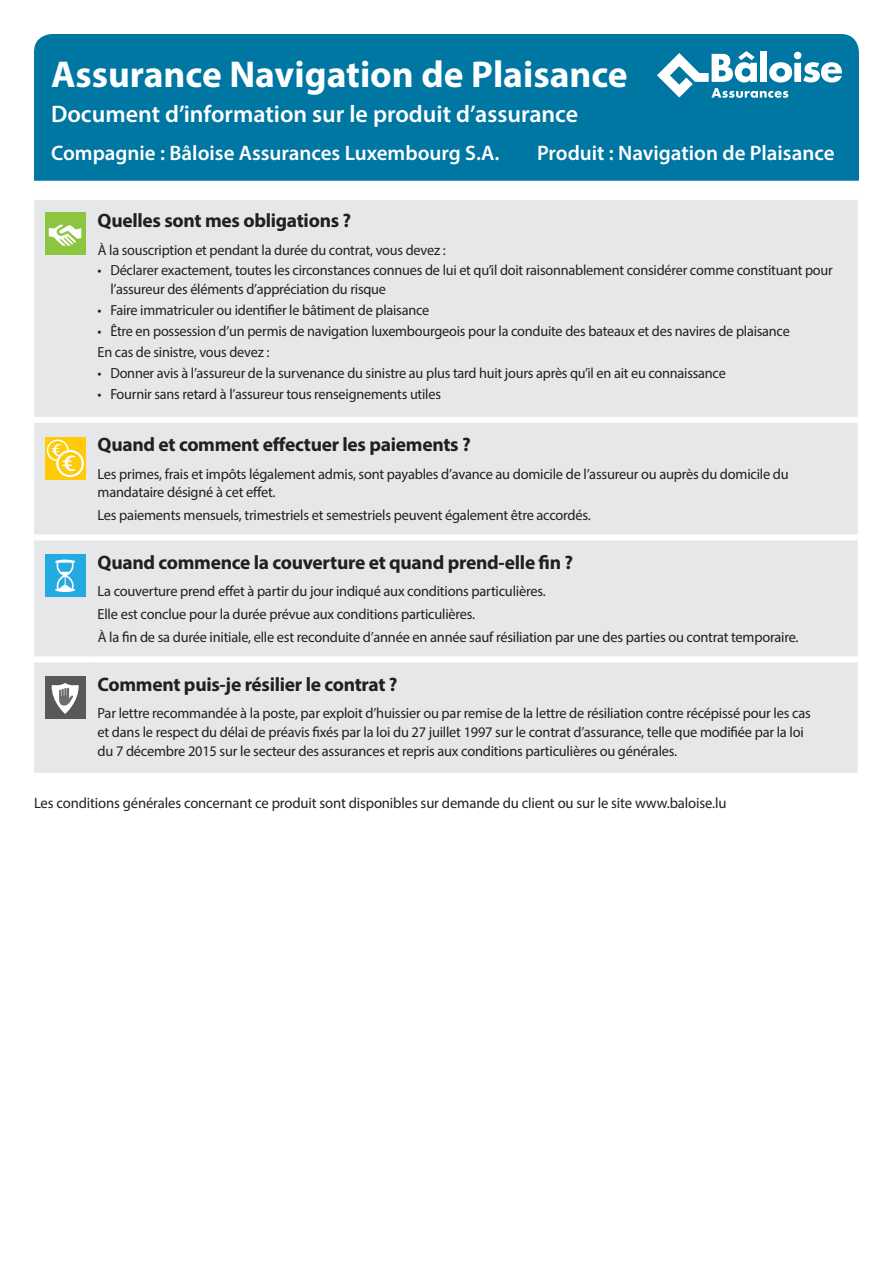
<style>
.page{position:relative;width:893px;height:1263px;background:#fff}
.page>*{position:absolute;margin:0;border:0;box-sizing:border-box;transform-origin:0 0}
.t1{font:700 37.5px "Myriad Pro";color:#fff}
.t2{font:600 24px "Myriad Pro";color:#fff}
.t3{font:600 21px "Myriad Pro";color:#fff}
.t4{font:700 19.5px "Myriad Pro";letter-spacing:-.015em;color:#231f20}
.t5{font:15px "Myriad Pro";letter-spacing:-.01em;color:#231f20}
.t6{font:14.7px/18.8px "Myriad Pro";letter-spacing:-.015em;color:#231f20}
</style>
<div class="page">
<div style="left:34px;top:34px;width:825px;height:147px;background:#0076a3"></div>
<svg style="left:657px;top:51px;width:185px;height:47px"></svg>
<div style="left:34px;top:200px;width:824px;height:573px;background:#e6e7e9"></div>
<div style="left:93px;top:417px;width:765px;height:6px;background:#fff"></div>
<div style="left:93px;top:534px;width:765px;height:6px;background:#fff"></div>
<div style="left:93px;top:656px;width:765px;height:6px;background:#fff"></div>
<div style="left:34px;top:417px;width:59px;height:6px;background:#fff"></div>
<div style="left:34px;top:534px;width:59px;height:6px;background:#fff"></div>
<div style="left:34px;top:656px;width:59px;height:6px;background:#fff"></div>
<div style="left:45px;top:213px;width:41px;height:42px;background:#8bc63e"></div>
<svg style="left:49px;top:224px;width:33px;height:22px"></svg>
<div style="left:45px;top:437px;width:41px;height:42px;background:#feca0a"></div>
<div style="left:47px;top:440px;width:22px;height:21px;border:2px solid #fff;border-radius:50%"></div>
<svg style="left:57px;top:451px;width:26px;height:25px"></svg>
<div style="left:56px;top:450px;width:28px;height:27px;border:2px solid #fff;border-radius:50%"></div>
<svg style="left:51px;top:443px;width:25px;height:29px"></svg>
<div style="left:45px;top:554px;width:41px;height:43px;background:#24aae1"></div>
<svg style="left:55px;top:560px;width:20px;height:32px"></svg>
<div style="left:45px;top:676px;width:41px;height:43px;background:#57585a"></div>
<svg style="left:52px;top:683px;width:27px;height:31px"></svg>
<h1 class="t1" style="left:51px;top:50px;width:578px">Assurance Navigation de Plaisance</h1>
<h2 class="t2" style="left:51px;top:99px;width:529px">Document d’information sur le produit d’assurance</h2>
<h3 class="t3" style="left:51px;top:140px;width:450px">Compagnie : Bâloise Assurances Luxembourg S.A.</h3>
<h3 class="t3" style="left:537px;top:140px;width:299px">Produit : Navigation de Plaisance</h3>
<h3 class="t4" style="left:98px;top:208px;width:255px">Quelles sont mes obligations ?</h3>
<p class="t6" style="left:98px;top:240px;width:349px">À la souscription et pendant la durée du contrat, vous devez :</p>
<p class="t6" style="left:110px;top:261px;width:724px;text-indent:-13px">• Déclarer exactement, toutes les circonstances connues de lui et qu’il doit raisonnablement considérer comme constituant pour l’assureur des éléments d’appréciation du risque</p>
<p class="t6" style="left:98px;top:300px;width:333px">• Faire immatriculer ou identifier le bâtiment de plaisance</p>
<p class="t6" style="left:98px;top:320px;width:694px;line-height:20.9px">• Être en possession d’un permis de navigation luxembourgeois pour la conduite des bateaux et des navires de plaisance<br>En cas de sinistre, vous devez :</p>
<p class="t6" style="left:98px;top:363px;width:630px">• Donner avis à l’assureur de la survenance du sinistre au plus tard huit jours après qu’il en ait eu connaissance</p>
<p class="t6" style="left:98px;top:384px;width:345px">• Fournir sans retard à l’assureur tous renseignements utiles</p>
<h3 class="t4" style="left:98px;top:432px;width:375px">Quand et comment effectuer les paiements ?</h3>
<p class="t6" style="left:98px;top:464px;width:693px">Les primes, frais et impôts légalement admis, sont payables d’avance au domicile de l’assureur ou auprès du domicile du mandataire désigné à cet effet.</p>
<p class="t6" style="left:98px;top:506px;width:495px">Les paiements mensuels, trimestriels et semestriels peuvent également être accordés.</p>
<h3 class="t4" style="left:98px;top:550px;width:477px">Quand commence la couverture et quand prend-elle fin ?</h3>
<p class="t6" style="left:98px;top:580px;width:702px;line-height:23px">La couverture prend effet à partir du jour indiqué aux conditions particulières.<br>Elle est conclue pour la durée prévue aux conditions particulières.<br>À la fin de sa durée initiale, elle est reconduite d’année en année sauf résiliation par une des parties ou contrat temporaire.</p>
<h3 class="t4" style="left:98px;top:672px;width:301px">Comment puis-je résilier le contrat ?</h3>
<p class="t6" style="left:98px;top:704px;width:715px">Par lettre recommandée à la poste, par exploit d’huissier ou par remise de la lettre de résiliation contre récépissé pour les cas et dans le respect du délai de préavis fixés par la loi du 27 juillet 1997 sur le contrat d’assurance, telle que modifiée par la loi du 7 décembre 2015 sur le secteur des assurances et repris aux conditions particulières ou générales.</p>
<p class="t5" style="left:34px;top:794px;width:694px">Les conditions générales concernant ce produit sont disponibles sur demande du client ou sur le site www.baloise.lu</p>
</div>
